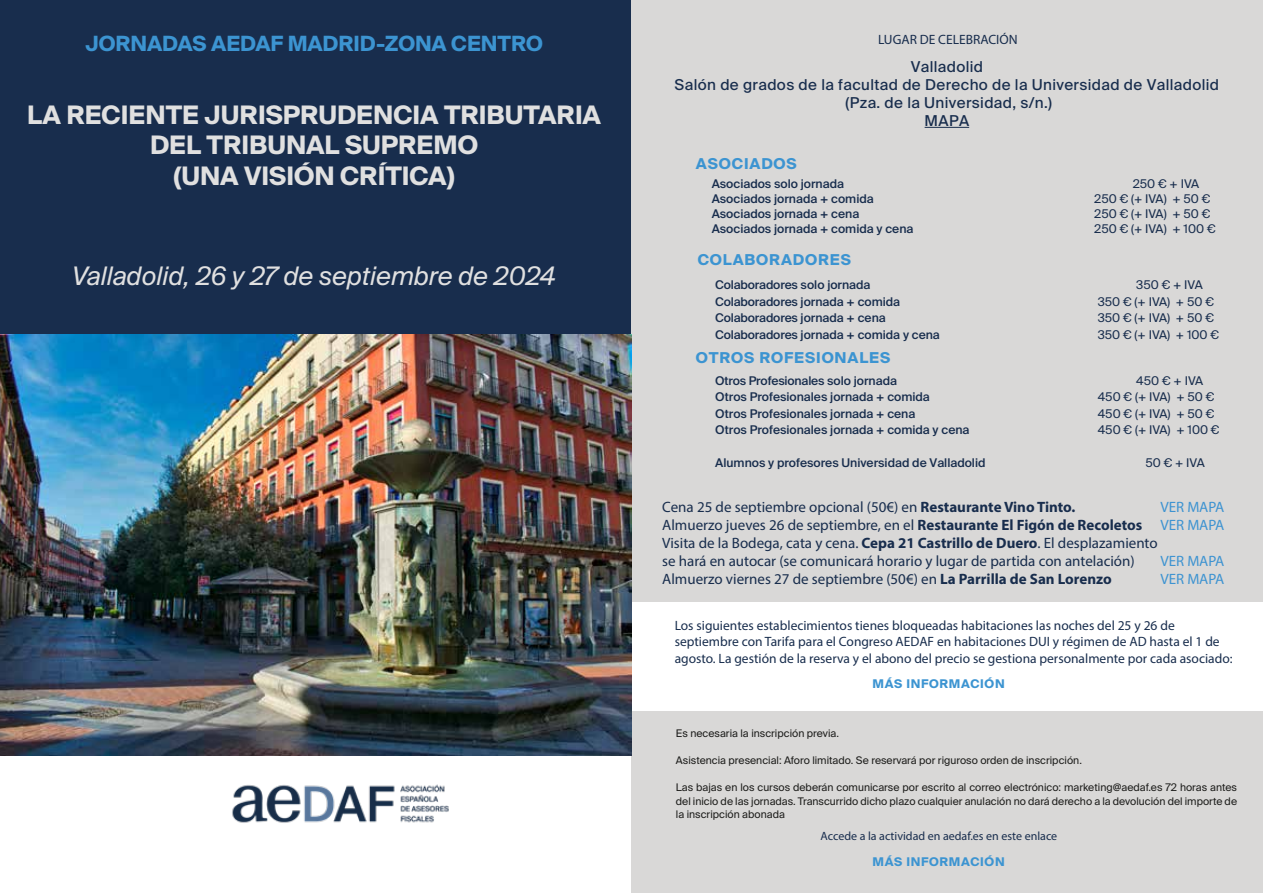
<style>
.page{position:relative;width:1263px;height:893px;background:#fff}
.page>*{position:absolute;margin:0;border:0;box-sizing:border-box;transform-origin:0 0}
.t1{font:700 25.5px/30.6px "Suisse Intl";color:#e0e0e0;text-align:center}
.t2{font:italic 25.5px "Suisse Intl";color:#e0e0e0}
.t3{font:700 21px "Suisse Intl";color:#3c94d1}
.t4{font:15px/18px "Myriad Pro";color:#182d4d}
.t5{font:15px/18px "Suisse Intl";letter-spacing:.025em;color:#182d4d;text-align:center}
.t6{font:700 15px "Suisse Intl";letter-spacing:.055em;color:#3c94d1}
.t7{font:15px "Myriad Pro";color:#3d93d1}
.t8{font:13.5px/16.2px "Myriad Pro";color:#182d4d}
.t9{font:500 12px/16.5px "Suisse Intl";color:#182d4d}
.t10{font:12px "Suisse Intl";color:#182d4d}
.t11{font:12px "Myriad Pro";color:#182d4d}
.t12{font:700 12px "Suisse Intl";letter-spacing:.055em;color:#3c94d1}
.t13{font:10.5px/13.5px "Suisse Intl";color:#1d1d1b;text-align:justify}
.s1{font-weight:700}
.s2{color:#3d93d1}
</style>
<div class="page">
<div style="left:631px;top:711px;width:632px;height:182px;background:#d9d8d7"></div>
<div style="left:0;top:0;width:634px;height:334px;background:#182d4d"></div>
<div style="left:631px;top:0;width:632px;height:601px;background:#d9d8d7"></div>
<img style="left:232px;top:784px;width:217px;height:39px">
<img style="left:0;top:334px;width:631px;height:422px">
<hr style="left:925px;top:127px;width:44px;height:1px;background:#182d4d">
<h2 class="t3" style="left:85px;top:32px;width:459px">JORNADAS AEDAF MADRID-ZONA CENTRO</h2>
<p class="t8" style="left:878px;top:31px;width:141px">LUGAR DE CELEBRACIÓN</p>
<p class="t5" style="left:675px;top:58px;width:546px">Valladolid<br>Salón de grados de la facultad de Derecho de la Universidad de Valladolid (Pza. de la Universidad, s/n.)<br>MAPA</p>
<h1 class="t1" style="left:27px;top:100px;width:575px">LA RECIENTE JURISPRUDENCIA TRIBUTARIA<br>DEL TRIBUNAL SUPREMO<br>(UNA VISIÓN CRÍTICA)</h1>
<p class="t6" style="left:696px;top:155px;width:102px">ASOCIADOS</p>
<p class="t10" style="left:1133px;top:177px;width:68px">250 € + IVA</p>
<p class="t9" style="left:712px;top:176px;width:164px;line-height:15px">Asociados solo jornada<br>Asociados jornada + comida</p>
<p class="t10" style="left:1094px;top:192px;width:118px">250 € (+ IVA) + 50 €</p>
<h1 class="t2" style="left:73px;top:261px;width:485px">Valladolid, 26 y 27 de septiembre de 2024</h1>
<p class="t9" style="left:712px;top:205px;width:149px">Asociados jornada + cena</p>
<p class="t10" style="left:1094px;top:207px;width:118px">250 € (+ IVA) + 50 €</p>
<p class="t9" style="left:712px;top:220px;width:203px">Asociados jornada + comida y cena</p>
<p class="t10" style="left:1094px;top:222px;width:123px">250 € (+ IVA) + 100 €</p>
<p class="t6" style="left:698px;top:251px;width:155px">COLABORADORES</p>
<p class="t9" style="left:715px;top:277px;width:186px">Colaboradores solo jornada<br>Colaboradores jornada + comida</p>
<p class="t10" style="left:1136px;top:278px;width:68px">350 € + IVA</p>
<p class="t10" style="left:1098px;top:294px;width:118px">350 € (+ IVA) + 50 €</p>
<p class="t9" style="left:715px;top:310px;width:172px">Colaboradores jornada + cena</p>
<p class="t10" style="left:1098px;top:311px;width:118px">350 € (+ IVA) + 50 €</p>
<p class="t9" style="left:715px;top:326px;width:226px">Colaboradores jornada + comida y cena</p>
<p class="t10" style="left:1098px;top:327px;width:123px">350 € (+ IVA) + 100 €</p>
<p class="t6" style="left:696px;top:349px;width:196px">OTROS ROFESIONALES</p>
<p class="t9" style="left:715px;top:372px;width:216px">Otros Profesionales solo jornada<br>Otros Profesionales jornada + comida</p>
<p class="t10" style="left:1136px;top:374px;width:68px">450 € + IVA</p>
<p class="t10" style="left:1098px;top:390px;width:118px">450 € (+ IVA) + 50 €</p>
<p class="t9" style="left:715px;top:405px;width:202px">Otros Profesionales jornada + cena</p>
<p class="t10" style="left:1098px;top:407px;width:118px">450 € (+ IVA) + 50 €</p>
<p class="t9" style="left:715px;top:422px;width:256px">Otros Profesionales jornada + comida y cena</p>
<p class="t10" style="left:1098px;top:423px;width:123px">450 € (+ IVA) + 100 €</p>
<p class="t9" style="left:715px;top:455px;width:272px">Alumnos y profesores Universidad de Valladolid</p>
<p class="t10" style="left:1145px;top:456px;width:61px">50 € + IVA</p>
<p class="t4" style="left:662px;top:498px;width:415px">Cena 25 de septiembre opcional (50€) en <span class="s1">Restaurante Vino Tinto.</span></p>
<p class="t4" style="left:662px;top:498px;width:564px;text-indent:498px"><span class="s2">VER MAPA </span>Almuerzo jueves 26 de septiembre, en el <span class="s1">Restaurante El Figón de Recoletos</span> <span class="s2">VER MAPA </span>Visita de la Bodega, cata y cena. <span class="s1">Cepa 21 Castrillo de Duero</span>. El desplazamiento<br>se hará en autocar (se comunicará horario y lugar de partida con antelación)</p>
<p class="t7" style="left:1160px;top:552px;width:65px">VER MAPA</p>
<p class="t4" style="left:662px;top:570px;width:451px">Almuerzo viernes 27 de septiembre (50€) en <span class="s1">La Parrilla de San Lorenzo</span></p>
<p class="t7" style="left:1160px;top:570px;width:65px">VER MAPA</p>
<p class="t8" style="left:675px;top:617px;width:559px">Los siguientes establecimientos tienes bloqueadas habitaciones las noches del 25 y 26 de septiembre con Tarifa para el Congreso AEDAF en habitaciones DUI y régimen de AD hasta el 1 de agosto. La gestión de la reserva y el abono del precio se gestiona personalmente por cada asociado:</p>
<p class="t12" style="left:872px;top:677px;width:134px">MÁS INFORMACIÓN</p>
<p class="t13" style="left:676px;top:727px;width:165px">Es necesaria la inscripción previa.</p>
<p class="t13" style="left:676px;top:754px;width:407px">Asistencia presencial: Aforo limitado. Se reservará por riguroso orden de inscripción.</p>
<p class="t13" style="left:676px;top:781px;width:563px">Las bajas en los cursos deberán comunicarse por escrito al correo electrónico: marketing@aedaf.es 72 horas antes del inicio de las jornadas. Transcurrido dicho plazo cualquier anulación no dará derecho a la devolución del importe de la inscripción abonada</p>
<p class="t11" style="left:820px;top:828px;width:238px">Accede a la actividad en aedaf.es en este enlace</p>
<p class="t12" style="left:872px;top:854px;width:134px">MÁS INFORMACIÓN</p>
</div>
